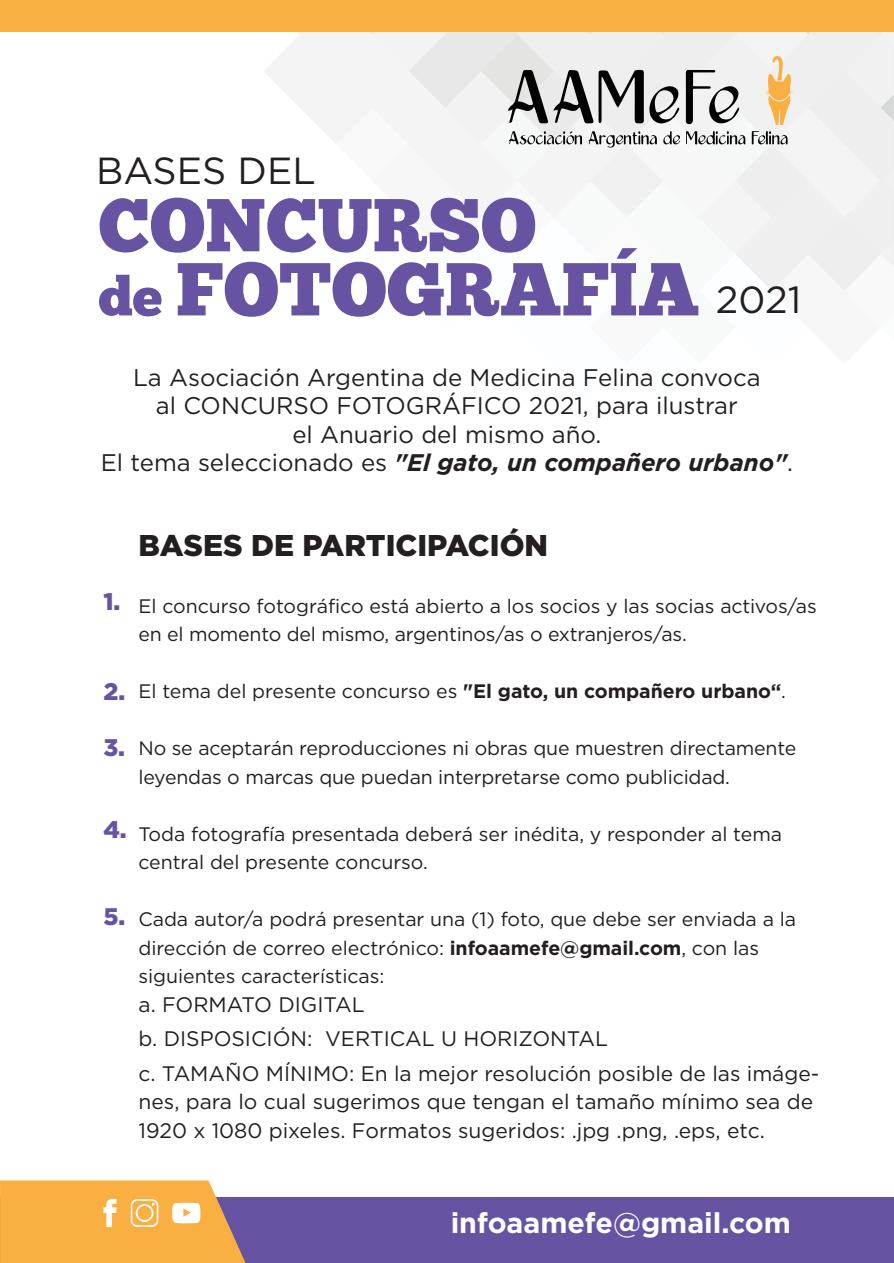
<style>
.page{position:relative;width:894px;height:1263px;background:#fff}
.page>*{position:absolute;margin:0;border:0;box-sizing:border-box;transform-origin:0 0}
.t1{font:74.7px/64.1px "Chunk Five Ex";color:#6654a3}
.t2{font:37.65px "Gotham";color:#231f20}
.t3{font:900 30px "Gotham";color:#231f20}
.t4{font:700 28.5px "Gotham";color:#fff}
.t5{font:24px/28.5px "Gotham";color:#231f20;text-align:center}
.t6{font:900 24px "Gotham";color:#6654a3}
.t7{font:21px/34.5px "Gotham";color:#231f20}
.t8{font:19.5px/28.5px "Gotham";letter-spacing:-.005em;color:#231f20}
.s1{font-size:54.3px}
.s2{font-weight:700;font-style:italic}
.s3{font-weight:700}
</style>
<div class="page">
<div style="left:0;top:0;width:893px;height:32px;background:#faaf42"></div>
<svg style="left:265px;top:32px;width:628px;height:259px"></svg>
<div style="left:0;top:1197px;width:893px;height:66px;background:#6654a3"></div>
<svg style="left:0;top:1180px;width:245px;height:83px;background:#f4b154"></svg>
<h2 class="t2" style="left:96px;top:150px;width:221px">BASES DEL</h2>
<h1 class="t1" style="left:98px;top:192px;width:602px">CONCURSO<br><span class="s1">de</span> FOTOGRAFÍA</h1>
<h2 class="t2" style="left:715px;top:278px;width:87px">2021</h2>
<p class="t5" style="left:101px;top:362px;width:693px">La Asociación Argentina de Medicina Felina convoca<br>al CONCURSO FOTOGRÁFICO 2021, para ilustrar<br>el Anuario del mismo año.<br>El tema seleccionado es <span class="s2">"El gato, un compañero urbano"</span>.</p>
<h3 class="t3" style="left:138px;top:527px;width:411px">BASES DE PARTICIPACIÓN</h3>
<p class="t6" style="left:103px;top:587px;width:18px">1.</p>
<p class="t6" style="left:103px;top:678px;width:23px">2.</p>
<p class="t6" style="left:103px;top:733px;width:23px">3.</p>
<p class="t6" style="left:103px;top:815px;width:25px">4.</p>
<p class="t6" style="left:103px;top:903px;width:23px">5.</p>
<p class="t8" style="left:138px;top:591px;width:679px">El concurso fotográfico está abierto a los socios y las socias activos/as en el momento del mismo, argentinos/as o extranjeros/as.</p>
<p class="t8" style="left:138px;top:676px;width:648px">El tema del presente concurso es <span class="s3">"El gato, un compañero urbano“</span>.</p>
<p class="t8" style="left:138px;top:733px;width:659px">No se aceptarán reproducciones ni obras que muestren directamente leyendas o marcas que puedan interpretarse como publicidad.</p>
<p class="t8" style="left:138px;top:819px;width:645px">Toda fotografía presentada deberá ser inédita, y responder al tema central del presente concurso.</p>
<p class="t8" style="left:138px;top:904px;width:658px">Cada autor/a podrá presentar una (1) foto, que debe ser enviada a la dirección de correo electrónico: <span class="s3">infoaamefe@gmail.com</span>, con las siguientes características:</p>
<p class="t7" style="left:138px;top:986px;width:682px">a. FORMATO DIGITAL<br>b. DISPOSICIÓN: VERTICAL U HORIZONTAL<br>c. TAMAÑO MÍNIMO: En la mejor resolución posible de las imáge-</p>
<p class="t7" style="left:138px;top:1087px;width:676px;line-height:28.5px">nes, para lo cual sugerimos que tengan el tamaño mínimo sea de<br>1920 x 1080 pixeles. Formatos sugeridos: .jpg .png, .eps, etc.</p>
<h3 class="t4" style="left:450px;top:1206px;width:342px">infoaamefe@gmail.com</h3>
</div>
